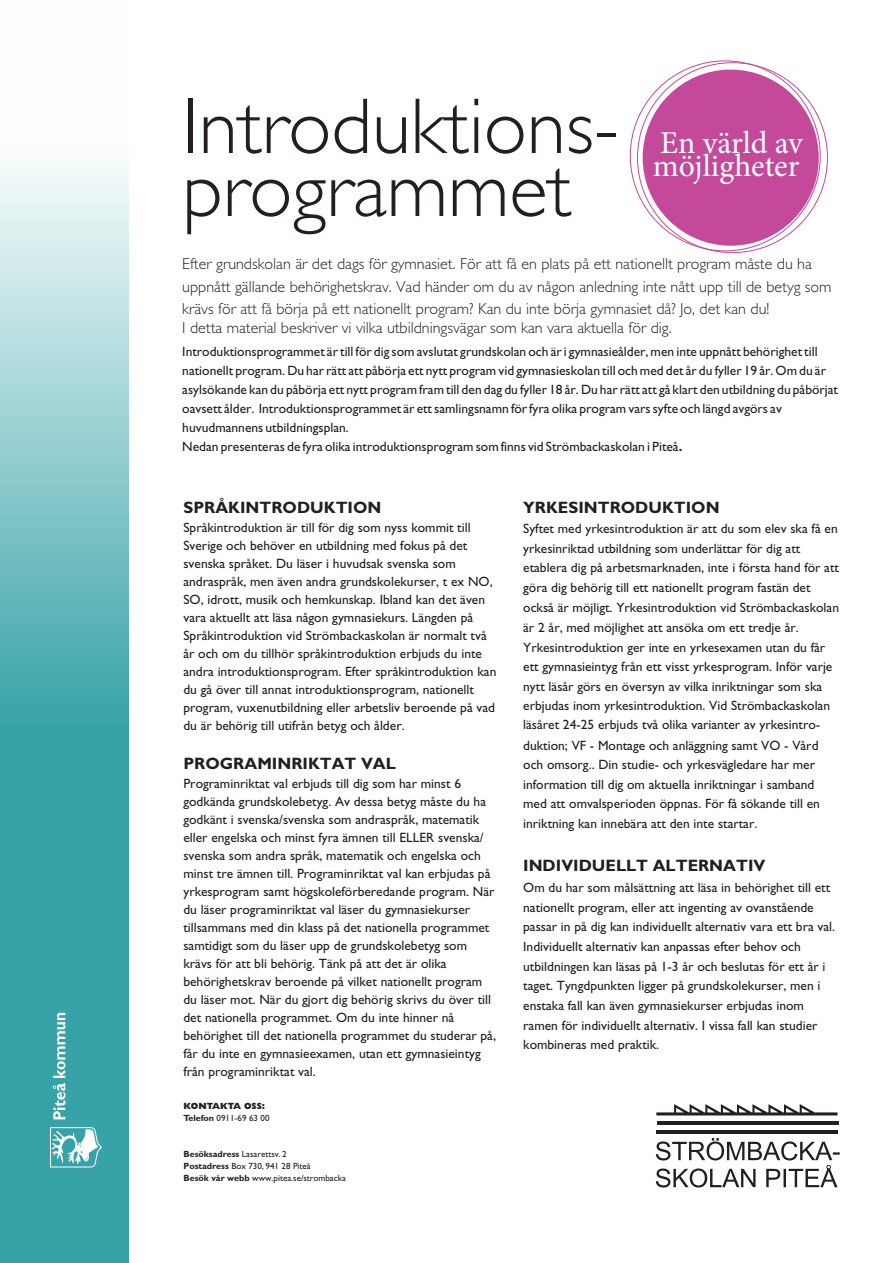
<style>
.page{position:relative;width:893px;height:1263px;background:#fff}
.page>*{position:absolute;margin:0;border:0;box-sizing:border-box;transform-origin:0 0}
.Inriktningar{font:300 79.5px/63px "Gill Sans Std";color:#231f20}
.t1{font:31.8px "Minion Pro";color:#fff}
.t2{font:700 16.5px "Gill Sans Std";color:#231f20}
.Inriktningar-2{font:300 15.9px/22.4px "Gill Sans Std";color:#231f20}
.Inriktningar-3{font:13.5px/18px "Gill Sans Std";color:#231f20}
.t3{font:9px/12px "Gill Sans Std";color:#231f20}
.t4{font:800 9px/11.7px "Gill Sans Std";color:#231f20}
.s1{font-weight:700}
.s2{font-weight:400}
</style>
<div class="page">
<svg style="left:656px;top:1138px;width:184px;height:49px"></svg>
<hr style="left:657px;top:1130px;width:181px;height:3px;background:#231f20">
<hr style="left:657px;top:1121px;width:181px;height:3px;background:#231f20">
<svg style="left:656px;top:1104px;width:181px;height:11px"></svg>
<svg style="left:0;top:165px;width:129px;height:1098px;background:#68b9bd"></svg>
<svg style="left:53px;top:1013px;width:12px;height:106px"></svg>
<svg style="left:50px;top:1127px;width:52px;height:40px"></svg>
<div style="left:638px;top:65px;width:185px;height:185px;background:#c5499b;border-radius:50%"></div>
<div style="left:634px;top:61px;width:194px;height:194px;border:9px solid #fff;border-radius:50%"></div>
<p class="Inriktningar" style="left:182px;top:96px;width:438px">Introduktions&shy;programmet</p>
<p class="Inriktningar-2" style="left:182px;top:253px;width:651px">Efter grundskolan är det dags för gymnasiet. För att få en plats på ett nationellt program måste du ha uppnått gällande behörighetskrav. Vad händer om du av någon anledning inte nått upp till de betyg som krävs för att få börja på ett nationellt program? Kan du inte börja gymnasiet då? Jo, det kan du!</p>
<p class="Inriktningar-2" style="left:182px;top:317px;width:491px">I detta material beskriver vi vilka utbildningsvägar som kan vara aktuella för dig.</p>
<p class="Inriktningar-3" style="left:182px;top:342px;width:657px;line-height:18.9px">Introduktionsprogrammet är till för dig som avslutat grundskolan och är i gymnasieålder, men inte uppnått behörighet till nationellt program. Du har rätt att påbörja ett nytt program vid gymnasieskolan till och med det år du fyller 19 år. Om du är asylsökande kan du påbörja ett nytt program fram till den dag du fyller 18 år. Du har rätt att gå klart den utbildning du påbörjat oavsett ålder. Introduktionsprogrammet är ett samlingsnamn för fyra olika program vars syfte och längd avgörs av huvudmannens utbildningsplan.<br>Nedan presenteras de fyra olika introduktionsprogram som finns vid Strömbackaskolan i Piteå<span class="s1">.</span></p>
<p class="t1" style="left:660px;top:122px;width:144px">En värld av</p>
<p class="t1" style="left:653px;top:144px;width:148px">möjligheter</p>
<p class="t2" style="left:183px;top:497px;width:199px">SPRÅKINTRODUKTION</p>
<p class="Inriktningar-3" style="left:183px;top:519px;width:314px">Språkintroduktion är till för dig som nyss kommit till Sverige och behöver en utbildning med fokus på det svenska språket. Du läser i huvudsak svenska som andraspråk, men även andra grundskolekurser, t ex NO, SO, idrott, musik och hemkunskap. Ibland kan det även vara aktuellt att läsa någon gymnasiekurs. Längden på Språkintroduktion vid Strömbackaskolan är normalt två år och om du tillhör språkintroduktion erbjuds du inte andra introduktionsprogram. Efter språkintroduktion kan du gå över till annat introduktionsprogram, nationellt program, vuxenutbildning eller arbetsliv beroende på vad du är behörig till utifrån betyg och ålder.</p>
<p class="t2" style="left:183px;top:753px;width:214px">PROGRAMINRIKTAT VAL</p>
<p class="Inriktningar-3" style="left:183px;top:775px;width:314px">Programinriktat val erbjuds till dig som har minst 6 godkända grundskolebetyg. Av dessa betyg måste du ha godkänt i svenska/svenska som andraspråk, matematik eller engelska och minst fyra ämnen till ELLER svenska/ svenska som andra språk, matematik och engelska och minst tre ämnen till. Programinriktat val kan erbjudas på yrkesprogram samt högskoleförberedande program. När du läser programinriktat val läser du gymnasiekurser tillsammans med din klass på det nationella programmet samtidigt som du läser upp de grundskolebetyg som krävs för att bli behörig. Tänk på att det är olika behörighetskrav beroende på vilket nationellt program du läser mot. När du gjort dig behörig skrivs du över till det nationella programmet. Om du inte hinner nå behörighet till det nationella programmet du studerar på, får du inte en gymnasieexamen, utan ett gymnasieintyg från programinriktat val.</p>
<p class="t4" style="left:183px;top:1100px;width:88px">KONTAKTA OSS:<br><span class="s1">Telefon</span> <span class="s2">0911-69 63 00</span></p>
<p class="t3" style="left:183px;top:1148px;width:164px"><span class="s1">Besöksadress</span> Lasarettsv. 2<br><span class="s1">Postadress</span> Box 730, 941 28 Piteå<br><span class="s1">Besök vår webb</span> www.pitea.se/strombacka</p>
<p class="t2" style="left:523px;top:497px;width:198px">YRKESINTRODUKTION</p>
<p class="Inriktningar-3" style="left:523px;top:519px;width:317px;line-height:19.6px">Syftet med yrkesintroduktion är att du som elev ska få en yrkesinriktad utbildning som underlättar för dig att etablera dig på arbetsmarknaden, inte i första hand för att göra dig behörig till ett nationellt program fastän det också är möjligt. Yrkesintroduktion vid Strömbackaskolan är 2 år, med möjlighet att ansöka om ett tredje år.<br>Yrkesintroduktion ger inte en yrkesexamen utan du får ett gymnasieintyg från ett visst yrkesprogram. Inför varje nytt läsår görs en översyn av vilka inriktningar som ska erbjudas inom yrkesintroduktion. Vid Strömbackaskolan läsåret 24-25 erbjuds två olika varianter av yrkesintro-</p>
<p class="Inriktningar-3" style="left:523px;top:735px;width:298px;line-height:19.6px">duktion; VF - Montage och anläggning samt VO - Vård och omsorg.. Din studie- och yrkesvägledare har mer information till dig om aktuella inriktningar i samband med att omvalsperioden öppnas. För få sökande till en inriktning kan innebära att den inte startar.</p>
<p class="t2" style="left:523px;top:856px;width:244px">INDIVIDUELLT ALTERNATIV</p>
<p class="Inriktningar-3" style="left:523px;top:878px;width:313px;line-height:19.6px">Om du har som målsättning att läsa in behörighet till ett nationellt program, eller att ingenting av ovanstående passar in på dig kan individuellt alternativ vara ett bra val.<br>Individuellt alternativ kan anpassas efter behov och utbildningen kan läsas på 1-3 år och beslutas för ett år i taget. Tyngdpunkten ligger på grundskolekurser, men i enstaka fall kan även gymnasiekurser erbjudas inom ramen för individuellt alternativ. I vissa fall kan studier kombineras med praktik.</p>
</div>
